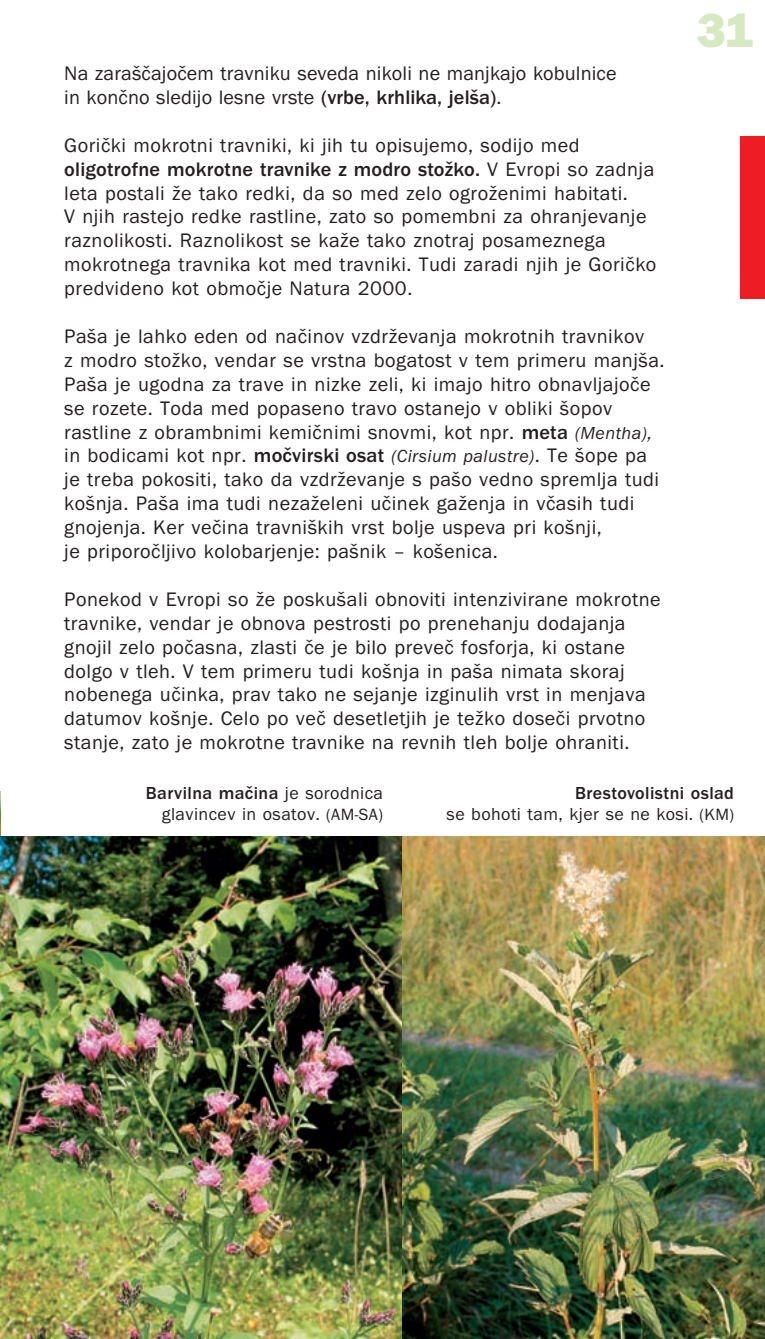
<style>
.page{position:relative;width:765px;height:1339px;background:#fff}
.page>*{position:absolute;margin:0;border:0;box-sizing:border-box;transform-origin:0 0}
.t1{font:49.5px "Franklin Gothic H";color:#d8e9c1}
.t2{font:20.25px/23.8px "Franklin Gothic N";letter-spacing:.025em;color:#231f20}
.t3{font:20.25px/23.8px "Franklin Gothic N";letter-spacing:.005em;color:#231f20}
.t4{font:500 20.25px "Franklin Got Itc TCE";letter-spacing:.01em;color:#231f20}
.t5{font:18px "Franklin Gothic N";letter-spacing:.025em;color:#231f20}
.t6{font:500 18px "Franklin Got Itc TCE";letter-spacing:.025em;color:#231f20}
.s1{font-family:"Franklin Got Itc TCE";font-weight:500}
.s2{font-family:"Franklin Gothic N";font-weight:400}
.s3{font-family:"Franklin Gothic I";font-size:18px}
.s4{font-size:16.88px}
</style>
<div class="page">
<img style="left:0;top:136px;width:765px;height:1203px">
<h1 class="t1" style="left:697px;top:13px;width:58px">31</h1>
<p class="t3" style="left:64px;top:63px;width:554px">Na zaraøœajoœem travniku seveda nikoli ne manjkajo kobulnice in konœno sledijo lesne vrste <span class="s1">(vrbe, krhlika, jelša)</span>.</p>
<p class="t2" style="left:64px;top:135px;width:517px">Goriœki mokrotni travniki, ki jih tu opisujemo, sodijo med</p>
<p class="t4" style="left:64px;top:162px;width:592px">oligotrofne mokrotne travnike z modro stožko. <span class="s2">V Evropi so zadnja</span></p>
<p class="t2" style="left:64px;top:182px;width:594px">leta postali æe tako redki, da so med zelo ogroæenimi habitati.<br>V njih rastejo redke rastline, zato so pomembni za ohranjevanje raznolikosti. Raznolikost se kaæe tako znotraj posameznega mokrotnega travnika kot med travniki. Tudi zaradi njih je Goriœko predvideno kot obmoœje Natura 2000.</p>
<p class="t2" style="left:64px;top:326px;width:602px">Paøa je lahko eden od naœinov vzdræevanja mokrotnih travnikov<br>z modro stoæko, vendar se vrstna bogatost v tem primeru manjøa.<br>Paøa je ugodna za trave in nizke zeli, ki imajo hitro obnavljajoœe se rozete. Toda med popaseno travo ostanejo v obliki øopov rastline z obrambnimi kemiœnimi snovmi, kot npr. <span class="s1">meta</span> <span class="s3">(Mentha), </span>in bodicami kot npr. <span class="s1">močvirski osat</span> <span class="s3">(Cirsium palustre)</span>. Te øope pa je treba pokositi, tako da vzdræevanje s paøo vedno spremlja tudi koønja. Paøa ima tudi nezaæeleni uœinek gaæenja in vœasih tudi gnojenja. Ker veœina travniøkih vrst bolje uspeva pri koønji,<br>je priporoœljivo kolobarjenje: paønik – koøenica.</p>
<p class="t2" style="left:64px;top:589px;width:598px">Ponekod v Evropi so æe poskuøali obnoviti intenzivirane mokrotne travnike, vendar je obnova pestrosti po prenehanju dodajanja gnojil zelo poœasna, zlasti œe je bilo preveœ fosforja, ki ostane dolgo v tleh. V tem primeru tudi koønja in paøa nimata skoraj nobenega uœinka, prav tako ne sejanje izginulih vrst in menjava datumov koønje. Celo po veœ desetletjih je teæko doseœi prvotno stanje, zato je mokrotne travnike na revnih tleh bolje ohraniti.</p>
<p class="t6" style="left:146px;top:786px;width:239px">Barvilna mačina <span class="s2">je sorodnica</span></p>
<p class="t5" style="left:162px;top:808px;width:223px">glavincev in osatov. <span class="s4">(AM-SA)</span></p>
<p class="t6" style="left:575px;top:786px;width:160px">Brestovolistni oslad</p>
<p class="t5" style="left:447px;top:808px;width:289px">se bohoti tam, kjer se ne kosi. <span class="s4">(KM)</span></p>
</div>
